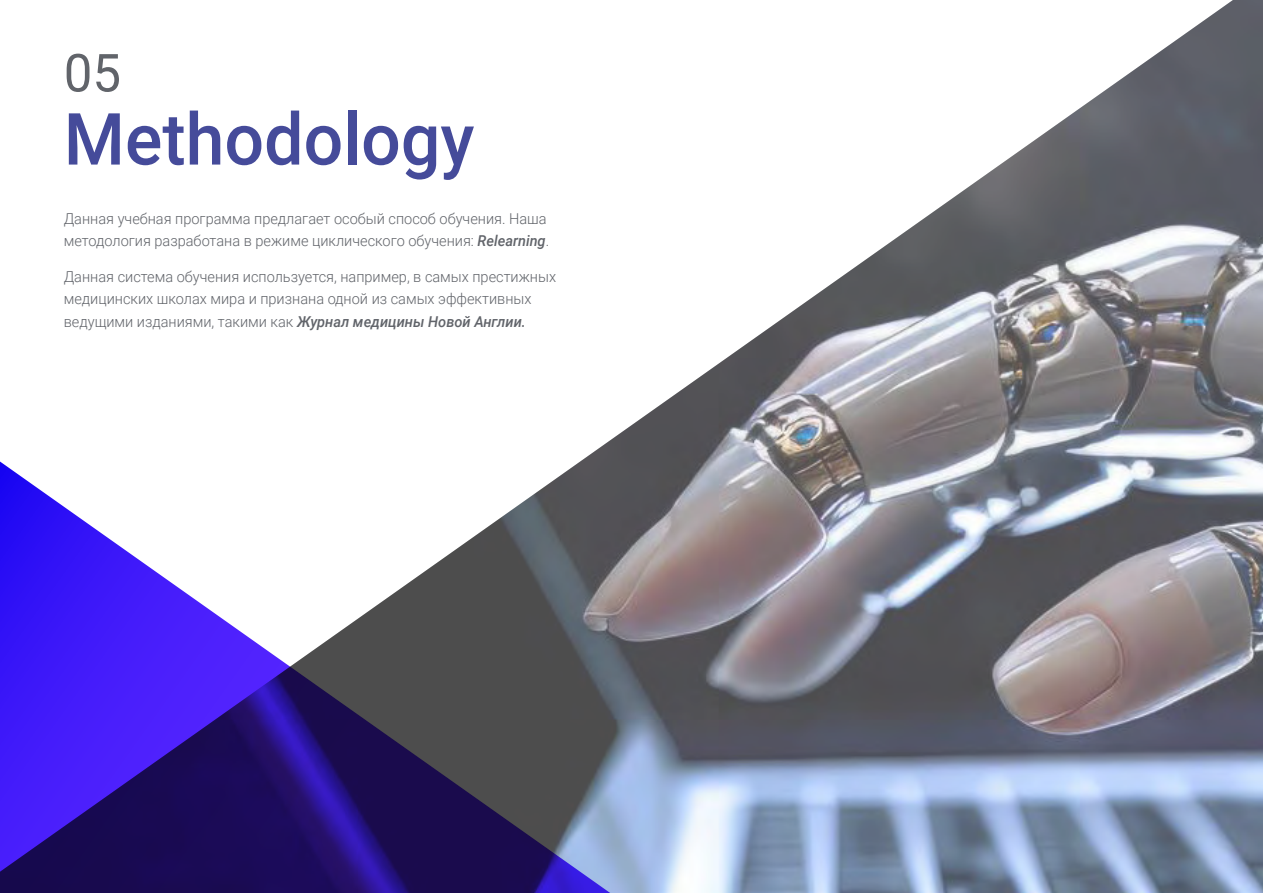
<style>
.page{position:relative;width:1263px;height:893px;background:#fff}
.page>*{position:absolute;margin:0;border:0;box-sizing:border-box;transform-origin:0 0}
.t1{font:500 72px "Roboto";color:#454b9a}
.t2{font:52.5px "Roboto";color:#61646a}
.t3{font:300 15px/22.5px "Roboto";color:#61646a}
.s1{font-weight:500;font-style:italic}
</style>
<div class="page">
<img style="left:602px;top:0;width:661px;height:893px">
<svg style="left:0;top:446px;width:640px;height:447px"></svg>
<h2 class="t2" style="left:64px;top:36px;width:59px">05</h2>
<h1 class="t1" style="left:64px;top:89px;width:412px">Methodology</h1>
<p class="t3" style="left:64px;top:207px;width:487px">Данная учебная программа предлагает особый способ обучения. Наша методология разработана в режиме циклического обучения: <span class="s1">Relearning</span>.</p>
<p class="t3" style="left:64px;top:264px;width:494px">Данная система обучения используется, например, в самых престижных медицинских школах мира и признана одной из самых эффективных ведущими изданиями, такими как <span class="s1">Журнал медицины Новой Англии.</span></p>
</div>
